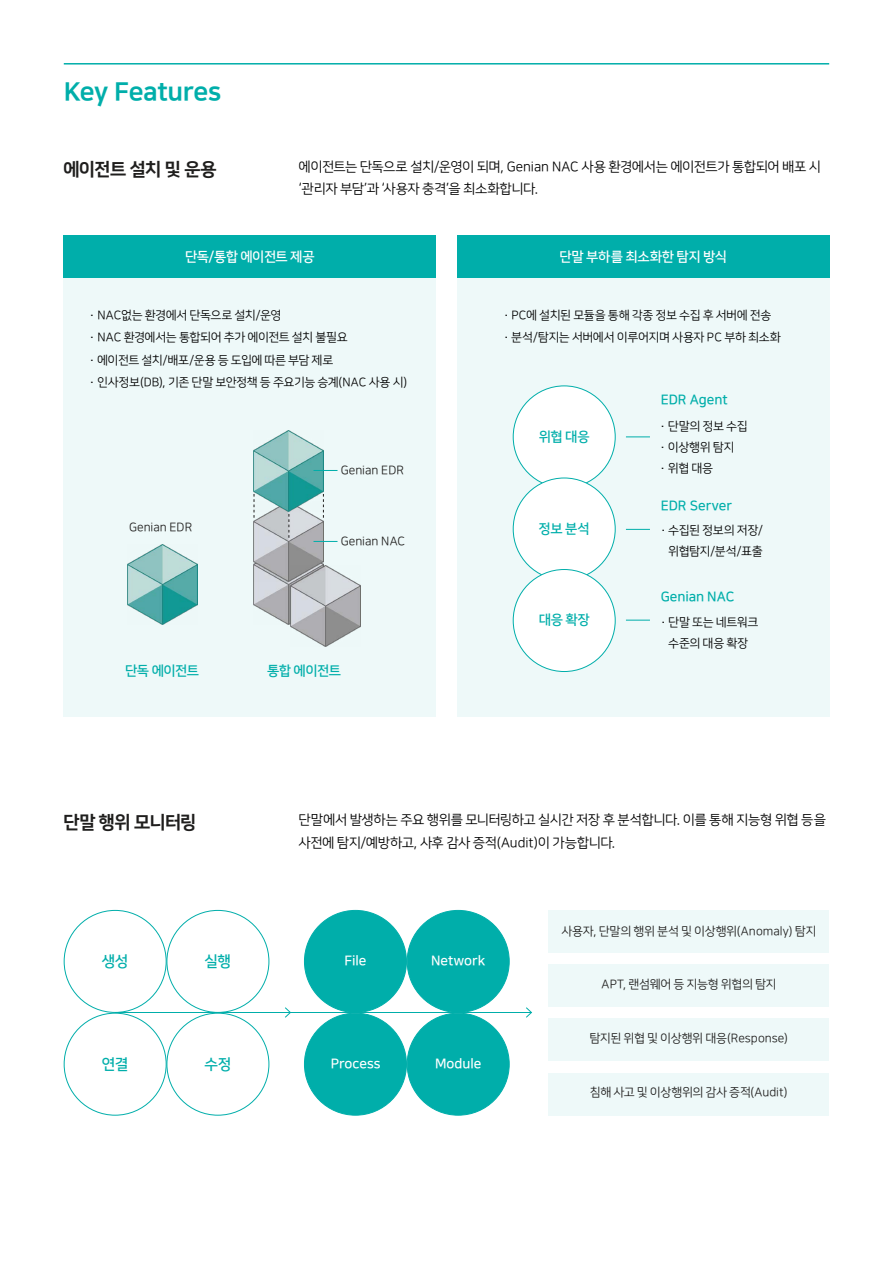
<style>
.page{position:relative;width:893px;height:1263px;background:#fff}
.page>*{position:absolute;margin:0;border:0;box-sizing:border-box;transform-origin:0 0}
.t1{font:25.5px "Nanum Square ac EB";letter-spacing:-.02em;color:#00aeaa}
.t2{font:18px "Nanum Square ac EB";color:#1f1e1d}
.t3{font:15px "Nanum Square ac B";letter-spacing:.01em;color:#00aeaa}
.t4{font:13.5px/22.5px "Nanum Square ac R";letter-spacing:.01em;color:#000}
.t5{font:13.5px "Nanum Square ac B";color:#00aeaa}
.t6{font:13.5px "Nanum Square ac B";letter-spacing:.005em;color:#fff}
.t7{font:13.5px "Nanum Square ac B";letter-spacing:.035em;color:#fff}
.t8{font:12px/22.5px "Nanum Square ac R";letter-spacing:.02em;color:#000}
.t9{font:12px "Nanum Square ac R";letter-spacing:.015em;color:#1f1e1d}
</style>
<div class="page">
<div style="left:64px;top:235px;width:372px;height:482px;background:#eef9f9"></div>
<img style="left:254px;top:582px;width:37px;height:43px">
<img style="left:254px;top:511px;width:70px;height:71px">
<img style="left:291px;top:566px;width:70px;height:80px">
<div style="left:64px;top:235px;width:372px;height:43px;background:#00aeaa"></div>
<svg style="left:457px;top:235px;width:372px;height:482px;background:#d4f1f0"></svg>
<div style="left:549px;top:910px;width:280px;height:42px;background:#eef9f9"></div>
<div style="left:549px;top:964px;width:280px;height:43px;background:#eef9f9"></div>
<div style="left:549px;top:1019px;width:280px;height:42px;background:#eef9f9"></div>
<div style="left:549px;top:1073px;width:280px;height:42px;background:#eef9f9"></div>
<hr style="left:64px;top:63px;width:765px;height:2px;background:#00aeaa">
<div style="left:304px;top:910px;width:102px;height:102px;background:#00aeaa;border-radius:50%"></div>
<div style="left:304px;top:1013px;width:102px;height:102px;background:#00aeaa;border-radius:50%"></div>
<div style="left:407px;top:910px;width:102px;height:102px;background:#00aeaa;border-radius:50%"></div>
<div style="left:407px;top:1013px;width:102px;height:102px;background:#00aeaa;border-radius:50%"></div>
<hr style="left:115px;top:1012px;width:416px;height:1px;background:#00aeaa">
<svg style="left:526px;top:1007px;width:6px;height:11px"></svg>
<svg style="left:285px;top:1007px;width:6px;height:11px"></svg>
<div style="left:513px;top:386px;width:102px;height:102px;background:#fff;border-radius:50%"></div>
<div style="left:513px;top:478px;width:102px;height:102px;background:#fff;border-radius:50%"></div>
<div style="left:513px;top:569px;width:102px;height:102px;background:#fff;border-radius:50%"></div>
<svg style="left:626px;top:436px;width:24px;height:1px"></svg>
<svg style="left:626px;top:529px;width:24px;height:1px"></svg>
<svg style="left:626px;top:620px;width:24px;height:1px"></svg>
<img style="left:254px;top:431px;width:70px;height:80px">
<img style="left:127px;top:544px;width:70px;height:81px">
<svg style="left:254px;top:494px;width:1px;height:24px"></svg>
<svg style="left:289px;top:514px;width:1px;height:24px"></svg>
<svg style="left:323px;top:494px;width:1px;height:24px"></svg>
<svg style="left:313px;top:470px;width:25px;height:1px"></svg>
<svg style="left:313px;top:541px;width:25px;height:1px"></svg>
<h1 class="t1" style="left:64px;top:78px;width:159px">Key Features</h1>
<h2 class="t2" style="left:64px;top:159px;width:154px">에이전트 설치 및 운용</h2>
<p class="t4" style="left:299px;top:156px;width:523px">에이전트는 단독으로 설치/운영이 되며, Genian NAC 사용 환경에서는 에이전트가 통합되어 배포 시 ‘관리자 부담’과 ‘사용자 충격’을 최소화합니다.</p>
<p class="t6" style="left:185px;top:249px;width:130px">단독/통합 에이전트 제공</p>
<p class="t7" style="left:560px;top:249px;width:168px">단말 부하를 최소화한 탐지 방식</p>
<p class="t8" style="left:90px;top:304px;width:319px">∙ NAC없는 환경에서 단독으로 설치/운영<br>∙ NAC 환경에서는 통합되어 추가 에이전트 설치 불필요<br>∙ 에이전트 설치/배포/운용 등 도입에 따른 부담 제로<br>∙ 인사정보(DB), 기존 단말 보안정책 등 주요기능 승계(NAC 사용 시)</p>
<p class="t8" style="left:504px;top:304px;width:278px">∙ PC에 설치된 모듈을 통해 각종 정보 수집 후 서버에 전송<br>∙ 분석/탐지는 서버에서 이루어지며 사용자 PC 부하 최소화</p>
<p class="t9" style="left:129px;top:521px;width:65px">Genian EDR</p>
<p class="t9" style="left:341px;top:464px;width:65px">Genian EDR</p>
<p class="t9" style="left:341px;top:535px;width:66px">Genian NAC</p>
<p class="t5" style="left:126px;top:664px;width:75px">단독 에이전트</p>
<p class="t5" style="left:267px;top:664px;width:75px">통합 에이전트</p>
<p class="t5" style="left:539px;top:429px;width:52px">위협 대응</p>
<p class="t5" style="left:539px;top:522px;width:52px">정보 분석</p>
<p class="t5" style="left:539px;top:612px;width:52px">대응 확장</p>
<p class="t5" style="left:661px;top:392px;width:68px">EDR Agent</p>
<p class="t8" style="left:660px;top:416px;width:89px;line-height:21px">∙ 단말의 정보 수집 ∙ 이상행위 탐지<br>∙ 위협 대응</p>
<p class="t5" style="left:661px;top:498px;width:73px">EDR Server</p>
<p class="t8" style="left:661px;top:520px;width:103px;line-height:21px;text-align:right">∙ 수집된 정보의 저장/ 위협탐지/분석/표출</p>
<p class="t5" style="left:661px;top:590px;width:75px">Genian NAC</p>
<p class="t8" style="left:661px;top:612px;width:99px;line-height:21px;text-align:center">∙ 단말 또는 네트워크 수준의 대응 확장</p>
<h2 class="t2" style="left:64px;top:812px;width:134px">단말 행위 모니터링</h2>
<p class="t4" style="left:299px;top:809px;width:528px">단말에서 발생하는 주요 행위를 모니터링하고 실시간 저장 후 분석합니다. 이를 통해 지능형 위협 등을 사전에 탐지/예방하고, 사후 감사 증적(Audit)이 가능합니다.</p>
<p class="t9" style="left:562px;top:925px;width:256px">사용자, 단말의 행위 분석 및 이상행위(Anomaly) 탐지</p>
<p class="t3" style="left:102px;top:953px;width:28px">생성</p>
<p class="t6" style="left:344px;top:954px;width:23px">File</p>
<p class="t6" style="left:431px;top:954px;width:56px">Network</p>
<p class="t3" style="left:205px;top:953px;width:27px">실행</p>
<p class="t3" style="left:102px;top:1056px;width:27px">연결</p>
<p class="t6" style="left:331px;top:1057px;width:51px">Process</p>
<p class="t6" style="left:435px;top:1057px;width:48px">Module</p>
<p class="t3" style="left:205px;top:1056px;width:28px">수정</p>
<p class="t9" style="left:601px;top:978px;width:176px">APT, 랜섬웨어 등 지능형 위협의 탐지</p>
<p class="t9" style="left:590px;top:1032px;width:200px">탐지된 위협 및 이상행위 대응(Response)</p>
<p class="t9" style="left:590px;top:1086px;width:199px">침해 사고 및 이상행위의 감사 증적(Audit)</p>
</div>
